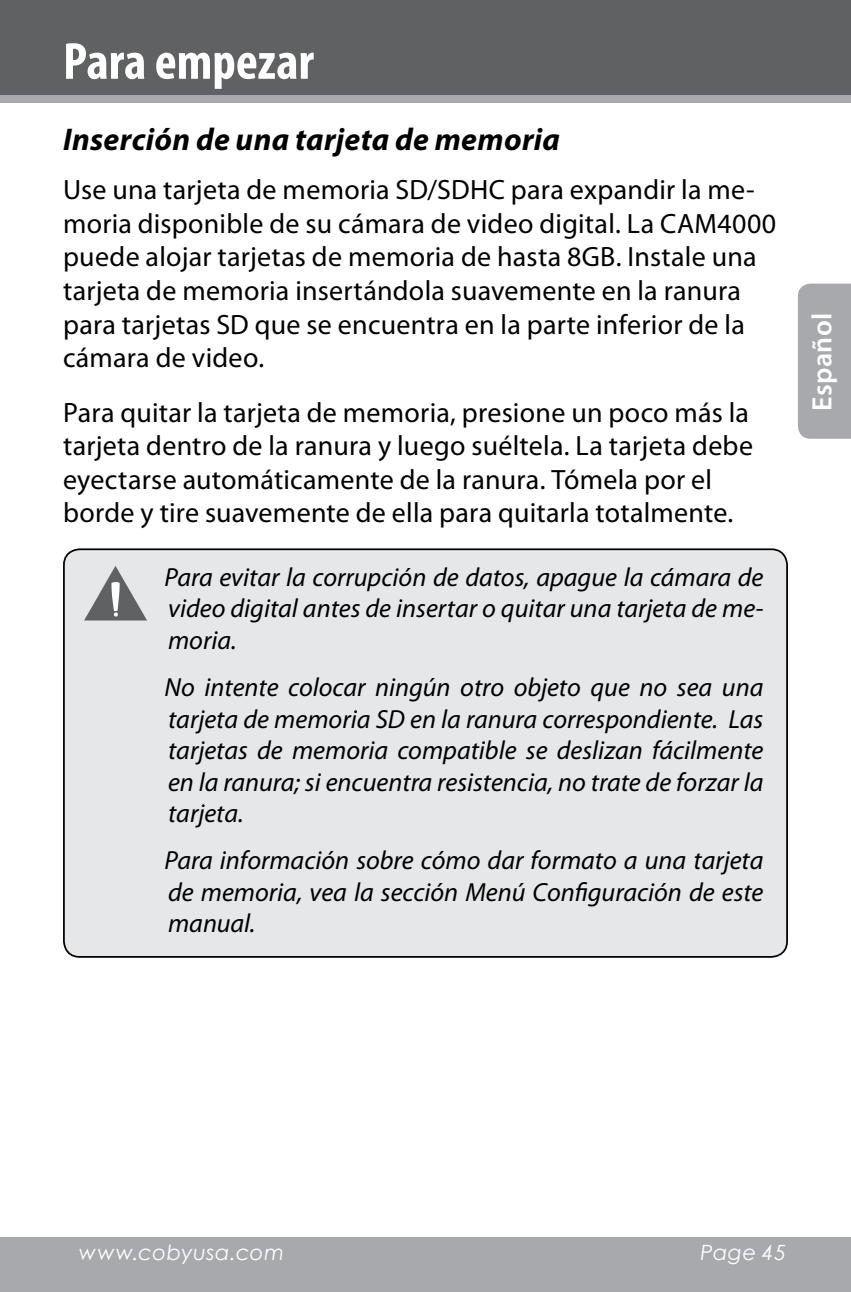
<style>
.page{position:relative;width:851px;height:1292px;background:#fff}
.page>*{position:absolute;margin:0;border:0;box-sizing:border-box;transform-origin:0 0}
.t1{font:700 condensed 52.5px "Myriad Pro";color:#fff}
.t2{font:italic 700 31.5px "Myriad Pro";letter-spacing:.01em;color:#000}
.t3{font:28px/33.6px "Myriad Pro";letter-spacing:.01em;color:#000}
.t4{font:600 28px "Myriad Pro";letter-spacing:.01em;color:#fff}
.t5{font:italic 26.25px/31.5px "Myriad Pro";color:#000;text-align:justify}
.t6{font:italic 21px "Century Gothic";letter-spacing:.025em;color:#fff}
</style>
<div class="page">
<div style="left:0;top:1237px;width:850px;height:55px;background:#a7a9ac"></div>
<div style="left:0;top:94px;width:850px;height:9px;background:#a7a9ac"></div>
<div style="left:0;top:0;width:850px;height:94px;background:#606163"></div>
<div style="left:798px;top:284px;width:52px;height:155px;background:#a7a9ac"></div>
<div style="left:64px;top:549px;width:723px;height:408px;background:#e6e7e8;border-radius:16px"></div>
<svg style="left:84px;top:566px;width:63px;height:54px"></svg>
<div style="left:63px;top:548px;width:725px;height:409px;border:2px solid #000;border-radius:16px"></div>
<h1 class="t1" style="left:63px;top:28px;width:252px">Para empezar</h1>
<p class="t2" style="left:63px;top:119px;width:498px">Inserción de una tarjeta de memoria</p>
<p class="t3" style="left:63px;top:172px;width:714px">Use una tarjeta de memoria SD/SDHC para expandir la me&shy;moria disponible de su cámara de video digital. La CAM4000 puede alojar tarjetas de memoria de hasta 8GB. Instale una tarjeta de memoria insertándola suavemente en la ranura para tarjetas SD que se encuentra en la parte inferior de la cámara de video.</p>
<p class="t3" style="left:63px;top:395px;width:691px">Para quitar la tarjeta de memoria, presione un poco más la tarjeta dentro de la ranura y luego suéltela. La tarjeta debe eyectarse automáticamente de la ranura. Tómela por el borde y tire suavemente de ella para quitarla totalmente.</p>
<p class="t5" style="left:165px;top:561px;width:600px">Para evitar la corrupción de datos, apague la cámara de video digital antes de insertar o quitar una tarjeta de me&shy;moria.</p>
<p class="t5" style="left:165px;top:671px;width:600px">No intente colocar ningún otro objeto que no sea una tarjeta de memoria SD en la ranura correspondiente. Las tarjetas de memoria compatible se deslizan fácilmente en la ranura; si encuentra resistencia, no trate de forzar la tarjeta.</p>
<p class="t5" style="left:165px;top:844px;width:600px">Para información sobre cómo dar formato a una tarjeta de memoria, vea la sección Menú Configuración de este manual.</p>
<p class="t4" style="left:804px;top:410px;width:99px;rotate:-90deg">Español</p>
<p class="t6" style="left:79px;top:1240px;width:207px">www.cobyusa.com</p>
<p class="t6" style="left:700px;top:1240px;width:87px">Page 45</p>
</div>
